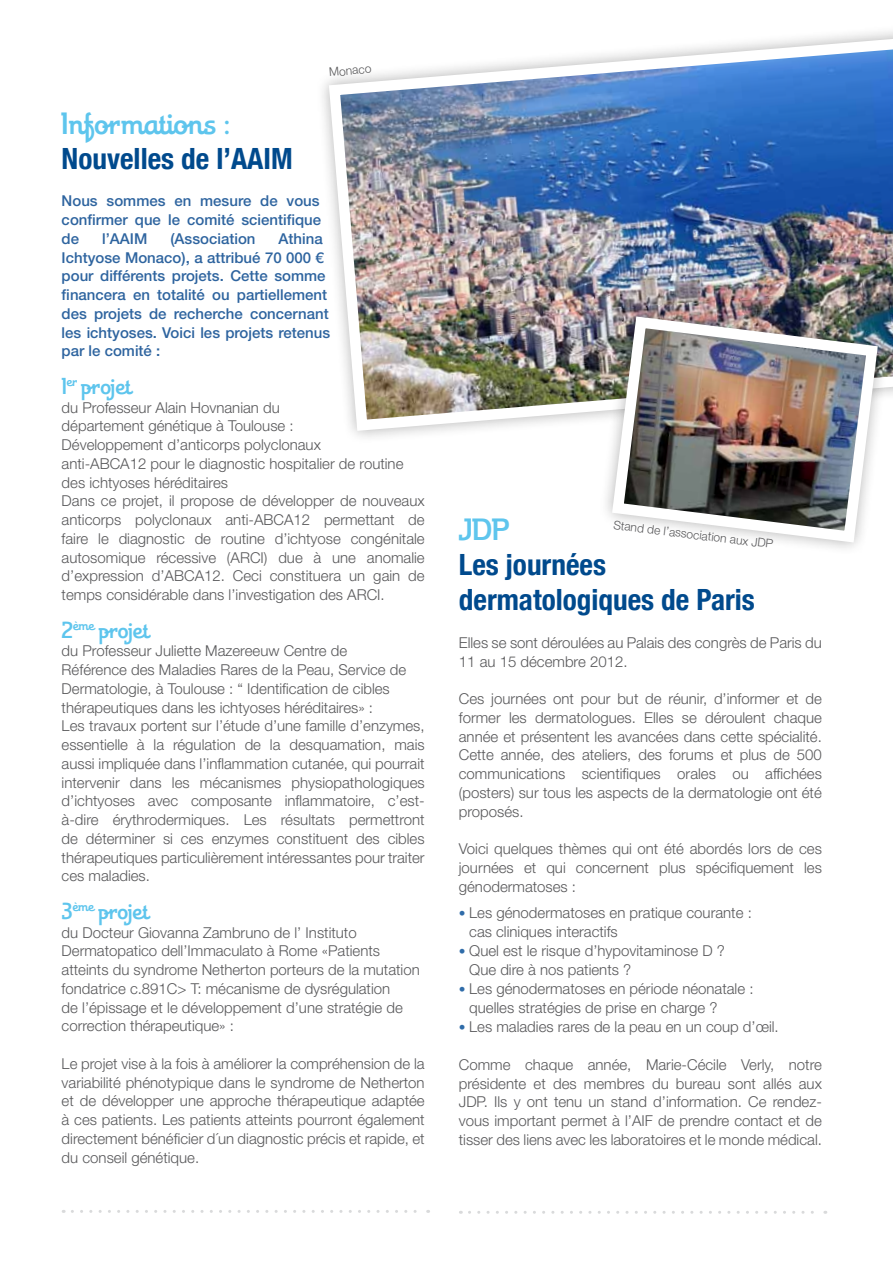
<style>
.page{position:relative;width:893px;height:1263px;background:#fff}
.page>*{position:absolute;margin:0;border:0;box-sizing:border-box;transform-origin:0 0}
.t1{font:30px "Theorem";color:#5ec5ed}
.t2{font:700 condensed 29.25px/35.1px "Helvetica Neue";color:#004a8d}
.t3{font:22.5px "Theorem";color:#5ec5ed}
.t4{font:300 15px/18.8px "Helvetica Neue LT Std";color:#58585a}
.t5{font:500 15px/18.8px "Helvetica Neue LT Std";color:#2e649f;text-align:justify}
.t6{font:300 12px "Helvetica Neue LT Std";color:#58585a}
.s1{font-size:13.5px;color:#2f6ca9}
</style>
<div class="page">
<img style="left:323px;top:31px;width:570px;height:405px">
<svg style="left:72px;top:1210px;width:357px;height:3px"></svg>
<svg style="left:469px;top:1211px;width:357px;height:3px"></svg>
<div style="left:599px;top:303px;width:292px;height:253px;background:#000;opacity:.3"></div>
<img style="left:606px;top:311px;width:278px;height:237px">
<p class="t6" style="left:329px;top:65px;width:44px;rotate:-5deg">Monaco</p>
<h1 class="t1" style="left:62px;top:105px;width:170px">Informations :</h1>
<h2 class="t2" style="left:62px;top:139px;width:233px">Nouvelles de l’AAIM</h2>
<p class="t5" style="left:62px;top:191px;width:261px">Nous sommes en mesure de vous confirmer que le comité scientifique de</p>
<p class="t5" style="left:102px;top:229px;width:47px">l’AAIM</p>
<p class="t5" style="left:170px;top:229px;width:87px">(Association</p>
<p class="t5" style="left:62px;top:229px;width:270px;text-align:left;text-indent:217px">Athina<br>Ichtyose Monaco), a attribué 70 000 € pour différents projets. Cette somme financera en totalité ou partiellement des projets de recherche concernant les ichtyoses. Voici les projets retenus par le comité :</p>
<h3 class="t3" style="left:62px;top:372px;width:71px">1<sup>er</sup> projet</h3>
<p class="t4" style="left:62px;top:397px;width:365px">du Professeur Alain Hovnanian du<br>département génétique à Toulouse :<br>Développement d’anticorps polyclonaux<br>anti-ABCA12 pour le diagnostic hospitalier de routine des ichtyoses héréditaires<br>Dans ce projet, il propose de développer de nouveaux anticorps polyclonaux anti-ABCA12 permettant de faire le diagnostic de routine d’ichtyose congénitale autosomique récessive (ARCI) due à une anomalie d’expression d’ABCA12. Ceci constituera un gain de temps considérable dans l’investigation des ARCI.</p>
<h3 class="t3" style="left:62px;top:616px;width:88px">2<sup>ème</sup> projet</h3>
<p class="t4" style="left:62px;top:641px;width:365px">du Professeur Juliette Mazereeuw Centre de<br>Référence des Maladies Rares de la Peau, Service de Dermatologie, à Toulouse : “ Identification de cibles thérapeutiques dans les ichtyoses héréditaires» :<br>Les travaux portent sur l’étude d’une famille d’enzymes, essentielle à la régulation de la desquamation, mais aussi impliquée dans l’inflammation cutanée, qui pourrait intervenir dans les mécanismes physiopathologiques d’ichtyoses avec composante inflammatoire, c’est&shy;à-dire érythrodermiques. Les résultats permettront de déterminer si ces enzymes constituent des cibles thérapeutiques particulièrement intéressantes pour traiter ces maladies.</p>
<h3 class="t3" style="left:62px;top:897px;width:88px">3<sup>ème</sup> projet</h3>
<p class="t4" style="left:62px;top:922px;width:360px">du Docteur Giovanna Zambruno de l’ Instituto Dermatopatico dell’Immaculato à Rome «Patients atteints du syndrome Netherton porteurs de la mutation fondatrice c.891C&gt; T: mécanisme de dysrégulation<br>de l’épissage et le développement d’une stratégie de correction thérapeutique» :</p>
<p class="t4" style="left:62px;top:1054px;width:365px;text-align:justify">Le projet vise à la fois à améliorer la compréhension de la variabilité phénotypique dans le syndrome de Netherton et de développer une approche thérapeutique adaptée à ces patients. Les patients atteints pourront également directement bénéficier d´un diagnostic précis et rapide, et du conseil génétique.</p>
<h1 class="t1" style="left:459px;top:512px;width:52px">JDP</h1>
<h2 class="t2" style="left:459px;top:545px;width:298px">Les journées dermatologiques de Paris</h2>
<p class="t4" style="left:459px;top:633px;width:364px">Elles se sont déroulées au Palais des congrès de Paris du<br>11 au 15 décembre 2012.</p>
<p class="t4" style="left:459px;top:689px;width:365px;text-align:justify">Ces journées ont pour but de réunir, d’informer et de former les dermatologues. Elles se déroulent chaque année et présentent les avancées dans cette spécialité.<br>Cette année, des ateliers, des forums et plus de 500 communications scientifiques orales ou affichées (posters) sur tous les aspects de la dermatologie ont été proposés.</p>
<p class="t4" style="left:459px;top:839px;width:365px;text-align:justify">Voici quelques thèmes qui ont été abordés lors de ces journées et qui concernent plus spécifiquement les génodermatoses :</p>
<p class="t4" style="left:469px;top:903px;width:284px;text-indent:-10px"><span class="s1">•</span> Les génodermatoses en pratique courante : cas cliniques interactifs</p>
<p class="t4" style="left:469px;top:941px;width:257px;text-indent:-10px"><span class="s1">•</span> Quel est le risque d’hypovitaminose D ?<br>Que dire à nos patients ?</p>
<p class="t4" style="left:469px;top:979px;width:286px;text-indent:-10px"><span class="s1">•</span> Les génodermatoses en période néonatale : quelles stratégies de prise en charge ?</p>
<p class="t4" style="left:459px;top:1017px;width:321px"><span class="s1">•</span> Les maladies rares de la peau en un coup d’œil.</p>
<p class="t4" style="left:459px;top:1055px;width:365px;text-align:justify">Comme chaque année, Marie-Cécile Verly, notre présidente et des membres du bureau sont allés aux JDP. Ils y ont tenu un stand d’information. Ce rendez&shy;vous important permet à l’AIF de prendre contact et de tisser des liens avec les laboratoires et le monde médical.</p>
<p class="t6" style="left:614px;top:517px;width:162px;rotate:7deg">Stand de l’association aux JDP</p>
</div>
